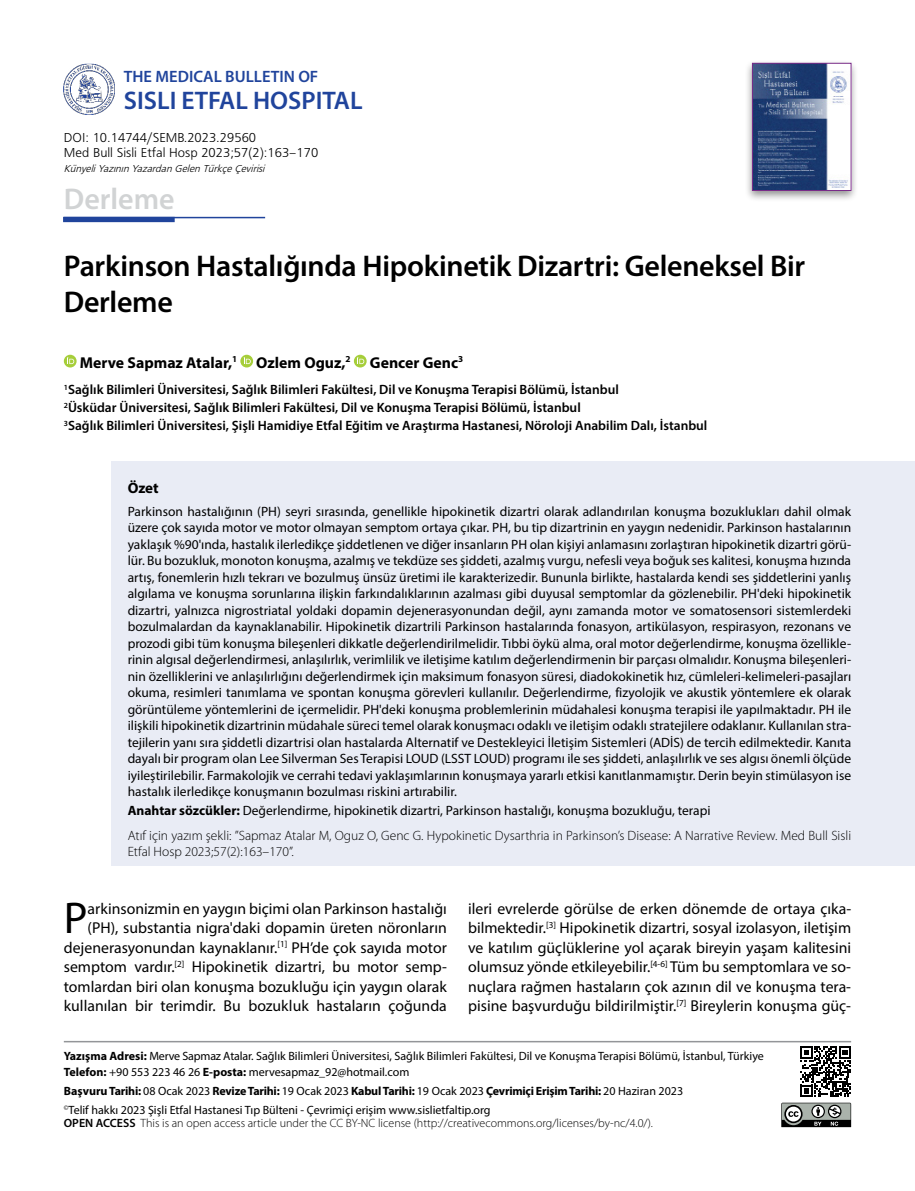
<style>
.page{position:relative;width:915px;height:1191px;background:#fff}
.page>*{position:absolute;margin:0;border:0;box-sizing:border-box;transform-origin:0 0}
.t1{font:44.7px "Myriad Pro";color:#000}
.t2{font:600 30px/36px "Myriad Pro";letter-spacing:-.01em;color:#000}
.t3{font:600 30px "Myriad Pro";color:#d1d3d4}
.t4{font:600 25.5px "Myriad Pro";color:#20449c}
.t5{font:600 16.5px "Myriad Pro";color:#20449c}
.t6{font:15.75px/19.6px "Myriad Pro";color:#000;text-align:right}
.t7{font:700 15.75px "Myriad Pro";color:#000}
.t8{font:700 15px "Myriad Pro";color:#000}
.t9{font:13.5px/16.5px "Myriad Pro";color:#000;text-align:justify}
.t10{font:600 13.5px/18px "Myriad Pro";color:#000}
.t11{font:300 13.5px/25px "Myriad Pro";color:#000}
.t12{font:13.5px/15px "Frugal Normal Tr";color:#000}
.t13{font:12px/16.5px "Myriad Pro";color:#000}
.t14{font:300 12px "Myriad Pro";color:#000}
.t15{font:italic 10.5px "Frugal Normal Tr";color:#000}
.s1{font-weight:700}
.s2{font-weight:400}
.s3{font-weight:600}
</style>
<div class="page">
<div style="left:112px;top:461px;width:802px;height:404px;background:#e9ecf5"></div>
<svg style="left:64px;top:355px;width:13px;height:12px"></svg>
<svg style="left:67px;top:357px;width:7px;height:7px"></svg>
<svg style="left:240px;top:355px;width:13px;height:12px"></svg>
<svg style="left:244px;top:357px;width:7px;height:7px"></svg>
<div style="left:354px;top:355px;width:12px;height:12px;background:#a6ce3a;border-radius:50%"></div>
<svg style="left:357px;top:357px;width:7px;height:7px"></svg>
<hr style="left:64px;top:1041px;width:786px;height:1px;background:#939598">
<img style="left:64px;top:64px;width:51px;height:51px">
<div style="left:744px;top:59px;width:114px;height:143px;background:#000;opacity:.43"></div>
<img style="left:754px;top:65px;width:94px;height:124px">
<div style="left:752px;top:63px;width:98px;height:128px;border:1px solid #792b88"></div>
<svg style="left:781px;top:1046px;width:71px;height:82px"></svg>
<hr style="left:64px;top:217px;width:201px;height:1px;background:#20449c">
<div style="left:63px;top:217px;width:112px;height:5px;background:#20449c"></div>
<p class="t5" style="left:124px;top:66px;width:196px">THE MEDICAL BULLETIN OF</p>
<h3 class="t4" style="left:124px;top:84px;width:240px">SISLI ETFAL HOSPITAL</h3>
<p class="t12" style="left:64px;top:129px;width:256px">DOI: 10.14744/SEMB.2023.29560<br>Med Bull Sisli Etfal Hosp 2023;57(2):163–170</p>
<p class="t15" style="left:64px;top:162px;width:205px">KünyeliYazınınYazardanGelenTürkçeÇevirisi</p>
<h2 class="t3" style="left:64px;top:179px;width:112px">Derleme</h2>
<h2 class="t2" style="left:64px;top:247px;width:742px">Parkinson Hastalığında Hipokinetik Dizartri: Geleneksel Bir<br>Derleme</h2>
<p class="t7" style="left:80px;top:352px;width:385px">Merve Sapmaz Atalar,<sup>1</sup> Ozlem Oguz,<sup>2</sup> Gencer Genc<sup>3</sup></p>
<p class="t10" style="left:64px;top:380px;width:645px"><sup>1</sup>Sağlık Bilimleri Üniversitesi, Sağlık Bilimleri Fakültesi, Dil ve Konuşma Terapisi Bölümü, İstanbul<br><sup>2</sup>Üsküdar Üniversitesi, Sağlık Bilimleri Fakültesi, Dil ve Konuşma Terapisi Bölümü, İstanbul<br><sup>3</sup>Sağlık Bilimleri Üniversitesi, Şişli Hamidiye Etfal Eğitim ve Araştırma Hastanesi, Nöroloji Anabilim Dalı, İstanbul</p>
<p class="t8" style="left:128px;top:478px;width:33px">Özet</p>
<p class="t9" style="left:128px;top:503px;width:724px">Parkinson hastalığının (PH) seyri sırasında, genellikle hipokinetik dizartri olarak adlandırılan konuşma bozuklukları dahil olmak üzere çok sayıda motor ve motor olmayan semptom ortaya çıkar. PH, bu tip dizartrinin en yaygın nedenidir. Parkinson hastalarının yaklaşık %90'ında, hastalık ilerledikçe şiddetlenen ve diğer insanların PH olan kişiyi anlamasını zorlaştıran hipokinetik dizartri görü&shy;lür. Bu bozukluk, monoton konuşma, azalmış ve tekdüze ses şiddeti, azalmış vurgu, nefesli veya boğuk ses kalitesi, konuşma hızında artış, fonemlerin hızlı tekrarı ve bozulmuş ünsüz üretimi ile karakterizedir. Bununla birlikte, hastalarda kendi ses şiddetlerini yanlış algılama ve konuşma sorunlarına ilişkin farkındalıklarının azalması gibi duyusal semptomlar da gözlenebilir. PH'deki hipokinetik dizartri, yalnızca nigrostriatal yoldaki dopamin dejenerasyonundan değil, aynı zamanda motor ve somatosensori sistemlerdeki bozulmalardan da kaynaklanabilir. Hipokinetik dizartrili Parkinson hastalarında fonasyon, artikülasyon, respirasyon, rezonans ve prozodi gibi tüm konuşma bileşenleri dikkatle değerlendirilmelidir. Tıbbi öykü alma, oral motor değerlendirme, konuşma özellikle&shy;rinin algısal değerlendirmesi, anlaşılırlık, verimlilik ve iletişime katılım değerlendirmenin bir parçası olmalıdır. Konuşma bileşenleri&shy;nin özelliklerini ve anlaşılırlığını değerlendirmek için maksimum fonasyon süresi, diadokokinetik hız, cümleleri-kelimeleri-pasajları okuma, resimleri tanımlama ve spontan konuşma görevleri kullanılır. Değerlendirme, fizyolojik ve akustik yöntemlere ek olarak görüntüleme yöntemlerini de içermelidir. PH'deki konuşma problemlerinin müdahalesi konuşma terapisi ile yapılmaktadır. PH ile ilişkili hipokinetik dizartrinin müdahale süreci temel olarak konuşmacı odaklı ve iletişim odaklı stratejilere odaklanır. Kullanılan stra&shy;tejilerin yanı sıra şiddetli dizartrisi olan hastalarda Alternatif ve Destekleyici İletişim Sistemleri (ADİS) de tercih edilmektedir. Kanıta dayalı bir program olan Lee Silverman Ses Terapisi LOUD (LSST LOUD) programı ile ses şiddeti, anlaşılırlık ve ses algısı önemli ölçüde iyileştirilebilir. Farmakolojik ve cerrahi tedavi yaklaşımlarının konuşmaya yararlı etkisi kanıtlanmamıştır. Derin beyin stimülasyon ise hastalık ilerledikçe konuşmanın bozulması riskini artırabilir.</p>
<p class="t11" style="left:128px;top:798px;width:724px"><span class="s1">Anahtar sözcükler:</span> <span class="s2">Değerlendirme, hipokinetik dizartri, Parkinson hastalığı, konuşma bozukluğu, terapi<br></span>Atıf için yazım şekli: ”Sapmaz Atalar M, Oguz O, Genc G. Hypokinetic Dysarthria in Parkinson’s Disease: A Narrative Review. Med Bull Sisli</p>
<p class="t11" style="left:128px;top:839px;width:167px">Etfal Hosp 2023;57(2):163–170”.</p>
<p class="t6" style="left:64px;top:898px;width:384px">arkinsonizmin en yaygın biçimi olan Parkinson hastalığı (PH), substantia nigra'daki dopamin üreten nöronların dejenerasyonundan kaynaklanır.<sup>[1]</sup> PH’de çok sayıda motor semptom vardır.<sup>[2]</sup> Hipokinetik dizartri, bu motor semp&shy;tomlardan biri olan konuşma bozukluğu için yaygın olarak kullanılan bir terimdir. Bu bozukluk hastaların çoğunda</p>
<p class="t6" style="left:468px;top:898px;width:384px;text-align:justify">ileri evrelerde görülse de erken dönemde de ortaya çıka&shy;bilmektedir.<sup>[3]</sup> Hipokinetik dizartri, sosyal izolasyon, iletişim ve katılım güçlüklerine yol açarak bireyin yaşam kalitesini olumsuz yönde etkileyebilir.<sup>[4-6]</sup> Tüm bu semptomlara ve so&shy;nuçlara rağmen hastaların çok azının dil ve konuşma tera&shy;pisine başvurduğu bildirilmiştir.<sup>[7]</sup> Bireylerin konuşma güç-</p>
<h1 class="t1" style="left:64px;top:890px;width:25px">P</h1>
<p class="t13" style="left:64px;top:1047px;width:701px"><span class="s1">Yazışma Adresi:</span> Merve Sapmaz Atalar. Sağlık Bilimleri Üniversitesi, Sağlık Bilimleri Fakültesi, Dil ve Konuşma Terapisi Bölümü, İstanbul, Türkiye<br><span class="s1">Telefon:</span> +90 553 223 46 26 <span class="s1">E-posta:</span> mervesapmaz_92@hotmail.com</p>
<p class="t13" style="left:64px;top:1081px;width:620px;line-height:18.6px"><span class="s1">Başvuru Tarihi:</span> 08 Ocak 2023 <span class="s1">Revize Tarihi:</span> 19 Ocak 2023 <span class="s1">Kabul Tarihi:</span> 19 Ocak 2023 <span class="s1">Çevrimiçi Erişim Tarihi:</span> 20 Haziran 2023 <sup>©</sup>Telif hakkı 2023 Şişli Etfal Hastanesi Tıp Bülteni - Çevrimiçi erişim www.sislietfaltip.org</p>
<p class="t14" style="left:64px;top:1116px;width:590px"><span class="s3">OPEN ACCESS</span> This is an open access article under the CC BY-NC license (http://creativecommons.org/licenses/by-nc/4.0/).</p>
</div>
